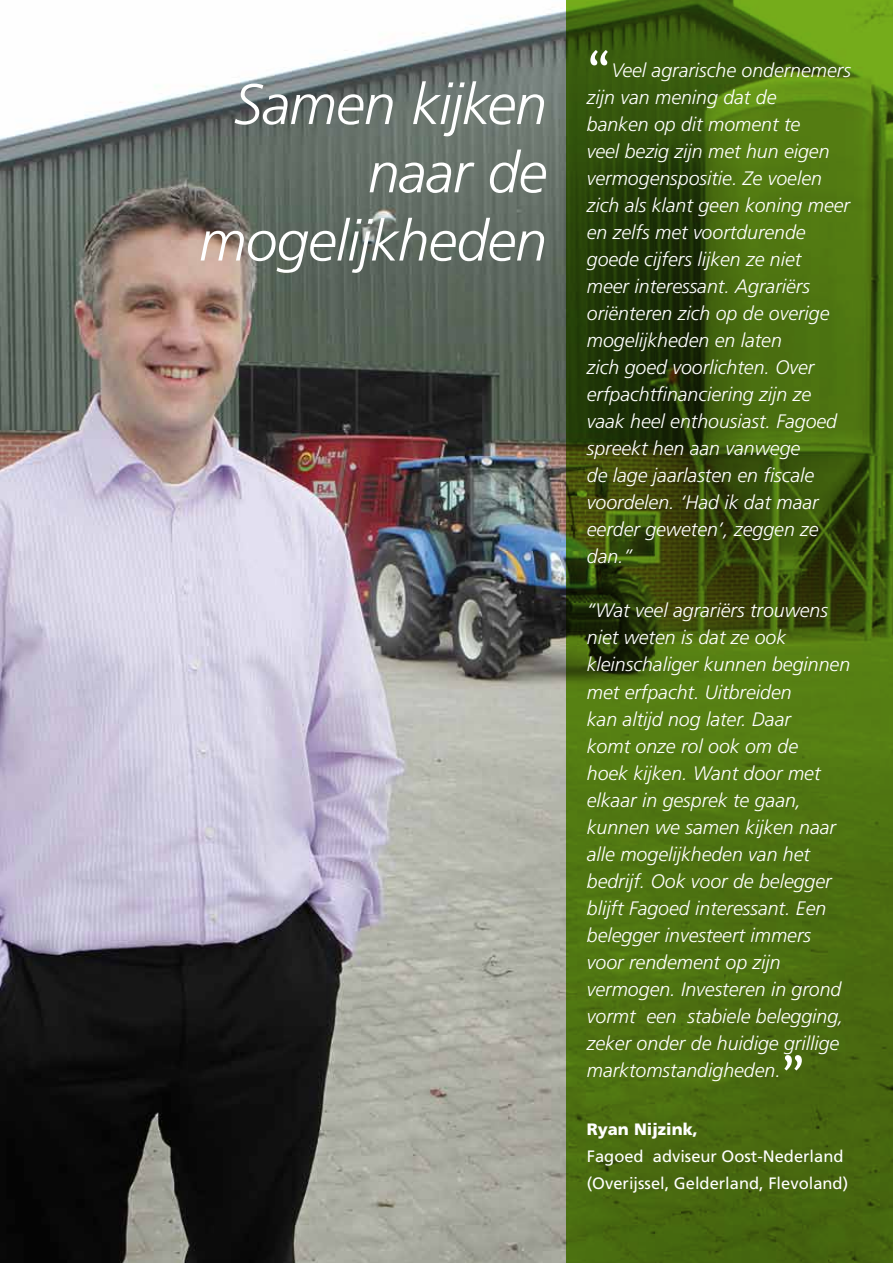
<style>
.page{position:relative;width:893px;height:1263px;background:#fff}
.page>*{position:absolute;margin:0;border:0;box-sizing:border-box;transform-origin:0 0}
.t1{font:italic 300 57px/68.2px "Frutiger";letter-spacing:-.02em;color:#fff;text-align:right}
.t2{font:52.5px "Caecilia";color:#fff}
.t3{font:italic 300 19.5px/27px "Frutiger";color:#fff}
.t4{font:16.5px/27px "Frutiger";color:#fff}
.t5{font:900 16.5px "Frutiger";color:#fff}
</style>
<div class="page">
<img style="left:0;top:10px;width:566px;height:1253px">
<svg style="left:566px;top:0;width:327px;height:1263px;background:#44640e"></svg>
<h1 class="t1" style="left:199px;top:70px;width:350px">Samen kijken naar de mogelijkheden</h1>
<h2 class="t2" style="left:587px;top:42px;width:26px">‘‘</h2>
<p class="t3" style="left:587px;top:57px;width:266px;text-indent:25px">Veel agrarische ondernemers zijn van mening dat de<br>banken op dit moment te<br>veel bezig zijn met hun eigen vermogenspositie. Ze voelen zich als klant geen koning meer en zelfs met voortdurende goede cijfers lijken ze niet<br>meer interessant. Agrariërs oriënteren zich op de overige mogelijkheden en laten<br>zich goed voorlichten. Over erfpachtfinanciering zijn ze vaak heel enthousiast. Fagoed spreekt hen aan vanwege<br>de lage jaarlasten en fiscale voordelen. ‘Had ik dat maar eerder geweten’, zeggen ze dan.”</p>
<p class="t3" style="left:587px;top:597px;width:265px">“Wat veel agrariërs trouwens niet weten is dat ze ook kleinschaliger kunnen beginnen met erfpacht. Uitbreiden<br>kan altijd nog later. Daar<br>komt onze rol ook om de<br>hoek kijken. Want door met elkaar in gesprek te gaan, kunnen we samen kijken naar alle mogelijkheden van het bedrijf. Ook voor de belegger blijft Fagoed interessant. Een belegger investeert immers voor rendement op zijn vermogen. Investeren in grond vormt een stabiele belegging, zeker onder de huidige grillige marktomstandigheden.</p>
<h2 class="t2" style="left:781px;top:1047px;width:26px">’’</h2>
<p class="t5" style="left:587px;top:1119px;width:112px">Ryan Nijzink,</p>
<p class="t4" style="left:587px;top:1142px;width:263px">Fagoed adviseur Oost-Nederland (Overijssel, Gelderland, Flevoland)</p>
</div>
